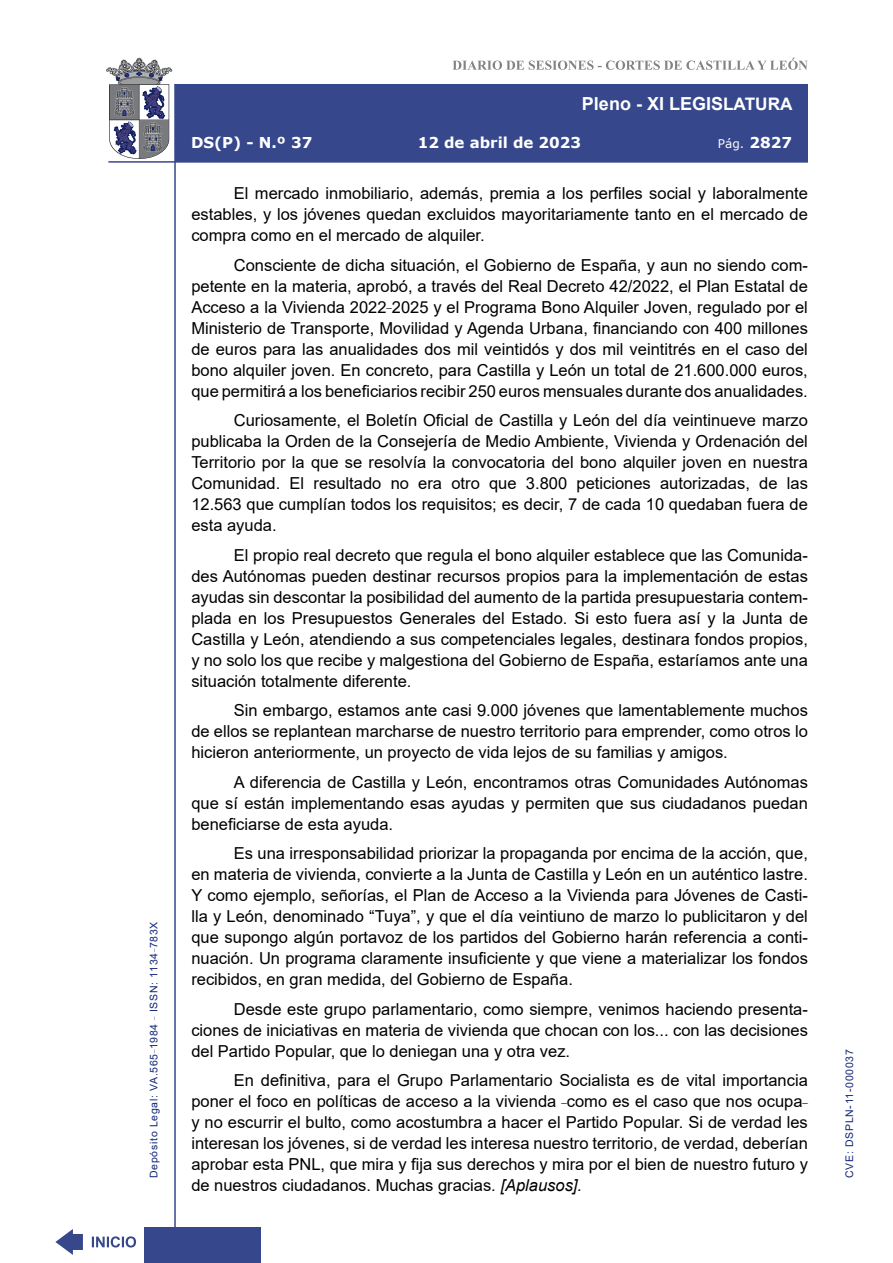
<style>
.page{position:relative;width:893px;height:1263px;background:#fff}
.page>*{position:absolute;margin:0;border:0;box-sizing:border-box;transform-origin:0 0}
.t1{font:700 18px "Arial";color:#fff}
.t2{font:16.5px/21px "Arial";color:#000;text-align:justify}
.t3{font:700 15px "Verdana";color:#fff}
.t4{font:12px "Verdana";color:#fff}
.t5{font:10.5px "Arial";letter-spacing:.065em;color:#122678}
.s1{font-size:17.25px}
.s2{font-weight:700;font-size:15px}
.s3{font-style:italic}
</style>
<div class="page">
<svg style="left:452px;top:58px;width:356px;height:12px"></svg>
<hr style="left:174px;top:84px;width:2px;height:1179px;background:#36478c">
<div style="left:144px;top:1227px;width:117px;height:36px;background:#36478c"></div>
<div style="left:175px;top:84px;width:633px;height:78px;background:#36478c"></div>
<hr style="left:108px;top:161px;width:700px;height:2px;background:#36478c">
<svg style="left:92px;top:1236px;width:44px;height:11px"></svg>
<svg style="left:55px;top:1229px;width:28px;height:26px"></svg>
<svg style="left:106px;top:58px;width:66px;height:101px"></svg>
<p class="t5" style="left:146px;top:1178px;width:258px;rotate:-90deg">Depósito Legal: VA.565<sup>_</sup>1984 <sup>_</sup> ISSN: 1134<sup>_</sup>783X</p>
<p class="t1" style="left:582px;top:91px;width:212px">Pleno - XI LEGIS<span class="s1">LATURA</span></p>
<p class="t3" style="left:191px;top:132px;width:123px">DS(P) - N.º 37</p>
<p class="t3" style="left:418px;top:132px;width:165px">12 de abril de 2023</p>
<p class="t4" style="left:718px;top:135px;width:76px">Pág. <span class="s2">2827</span></p>
<p class="t2" style="left:191px;top:183px;width:618px;text-indent:43px">El mercado inmobiliario, además, premia a los perfiles social y laboralmente estables, y los jóvenes quedan excluidos mayoritariamente tanto en el mercado de compra como en el mercado de alquiler.</p>
<p class="t2" style="left:191px;top:254px;width:618px;text-indent:43px">Consciente de dicha situación, el Gobierno de España, y aun no siendo com&shy;petente en la materia, aprobó, a través del Real Decreto 42/2022, el Plan Estatal de Acceso a la Vivienda 2022<sup>_</sup>2025 y el Programa Bono Alquiler Joven, regulado por el Ministerio de Transporte, Movilidad y Agenda Urbana, financiando con 400 millones de euros para las anualidades dos mil veintidós y dos mil veintitrés en el caso del bono alquiler joven. En concreto, para Castilla y León un total de 21.600.000 euros, que permitirá a los beneficiarios recibir 250 euros mensuales durante dos anualidades.</p>
<p class="t2" style="left:191px;top:410px;width:618px;text-indent:43px">Curiosamente, el Boletín Oficial de Castilla y León del día veintinueve marzo publicaba la Orden de la Consejería de Medio Ambiente, Vivienda y Ordenación del Territorio por la que se resolvía la convocatoria del bono alquiler joven en nuestra Comunidad. El resultado no era otro que 3.800 peticiones autorizadas, de las 12.563 que cumplían todos los requisitos; es decir, 7 de cada 10 quedaban fuera de esta ayuda.</p>
<p class="t2" style="left:191px;top:544px;width:618px;text-indent:43px">El propio real decreto que regula el bono alquiler establece que las Comunida&shy;des Autónomas pueden destinar recursos propios para la implementación de estas ayudas sin descontar la posibilidad del aumento de la partida presupuestaria contem&shy;plada en los Presupuestos Generales del Estado. Si esto fuera así y la Junta de Castilla y León, atendiendo a sus competenciales legales, destinara fondos propios, y no solo los que recibe y malgestiona del Gobierno de España, estaríamos ante una situación totalmente diferente.</p>
<p class="t2" style="left:191px;top:700px;width:618px;text-indent:43px">Sin embargo, estamos ante casi 9.000 jóvenes que lamentablemente muchos de ellos se replantean marcharse de nuestro territorio para emprender, como otros lo hicieron anteriormente, un proyecto de vida lejos de su familias y amigos.</p>
<p class="t2" style="left:191px;top:771px;width:618px;text-indent:43px">A diferencia de Castilla y León, encontramos otras Comunidades Autónomas que sí están implementando esas ayudas y permiten que sus ciudadanos puedan beneficiarse de esta ayuda.</p>
<p class="t2" style="left:191px;top:843px;width:618px;text-indent:43px">Es una irresponsabilidad priorizar la propaganda por encima de la acción, que, en materia de vivienda, convierte a la Junta de Castilla y León en un auténtico lastre.<br>Y como ejemplo, señorías, el Plan de Acceso a la Vivienda para Jóvenes de Casti&shy;lla y León, denominado “Tuya”, y que el día veintiuno de marzo lo publicitaron y del que supongo algún portavoz de los partidos del Gobierno harán referencia a conti&shy;nuación. Un programa claramente insuficiente y que viene a materializar los fondos recibidos, en gran medida, del Gobierno de España.</p>
<p class="t2" style="left:191px;top:998px;width:618px;text-indent:43px">Desde este grupo parlamentario, como siempre, venimos haciendo presenta&shy;ciones de iniciativas en materia de vivienda que chocan con los... con las decisiones del Partido Popular, que lo deniegan una y otra vez.</p>
<p class="t2" style="left:191px;top:1070px;width:618px;text-indent:43px">En definitiva, para el Grupo Parlamentario Socialista es de vital importancia poner el foco en políticas de acceso a la vivienda <sup>_</sup>como es el caso que nos ocupa<sup>_ </sup>y no escurrir el bulto, como acostumbra a hacer el Partido Popular. Si de verdad les interesan los jóvenes, si de verdad les interesa nuestro territorio, de verdad, deberían aprobar esta PNL, que mira y fija sus derechos y mira por el bien de nuestro futuro y de nuestros ciudadanos. Muchas gracias. <span class="s3">[Aplausos].</span></p>
<p class="t5" style="left:842px;top:1178px;width:130px;rotate:-90deg">CVE: DSPLN-11-000037</p>
</div>
